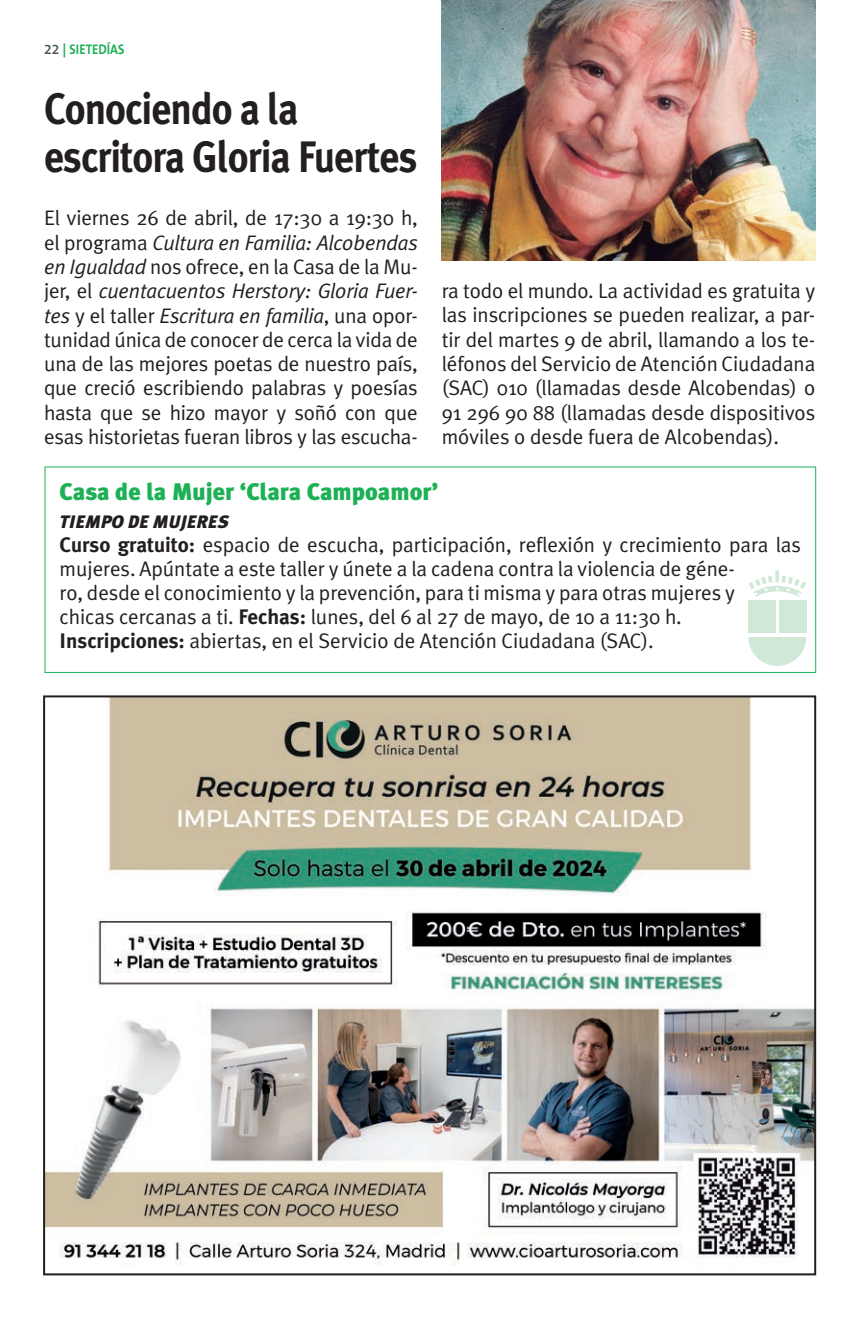
<style>
.page{position:relative;width:845px;height:1320px;background:#fff}
.page>*{position:absolute;margin:0;border:0;box-sizing:border-box;transform-origin:0 0}
.t1{font:700 44px/48px "Meta Plus";letter-spacing:-.025em;color:#231f20;scale:.9 1}
.t2{font:900 24px "Meta Plus";color:#1db156}
.t3{font:21px/24.2px "Meta Plus Normal";letter-spacing:-.005em;color:#231f20;text-align:justify}
.t4{font:italic 900 18px "Meta Plus";color:#231f20}
.t5{font:700 14px "The Sans B7";color:#1db156}
.s1{font-family:"The Sans B6";font-weight:600;color:#475354}
.s2{font-style:italic}
.s3{font-family:"Meta Plus";font-weight:700}
</style>
<div class="page">
<img style="left:43px;top:695px;width:773px;height:580px">
<img style="left:442px;top:0;width:373px;height:260px">
<svg style="left:44px;top:466px;width:772px;height:207px"></svg>
<div style="left:748px;top:601px;width:27px;height:32px;background:#d0e8d6"></div>
<hr style="left:775px;top:570px;width:4px;height:12px;background:#d0e8d6">
<svg style="left:748px;top:576px;width:58px;height:21px"></svg>
<svg style="left:748px;top:637px;width:58px;height:29px"></svg>
<div style="left:779px;top:601px;width:27px;height:32px;background:#d0e8d6"></div>
<p class="t5" style="left:44px;top:42px;width:82px"><span class="s1">22</span> | SIETEDÍAS</p>
<h1 class="t1" style="left:44px;top:84px;width:416px">Conociendo a la escritora Gloria Fuertes</h1>
<p class="t3" style="left:44px;top:206px;width:375px">El viernes 26 de abril, de 17:30 a 19:30 h, el programa <span class="s2">Cultura en Familia: Alcobendas en Igualdad</span> nos ofrece, en la Casa de la Mu&shy;jer, el <span class="s2">cuentacuentos Herstory: Gloria Fuer&shy;tes</span> y el taller <span class="s2">Escritura en familia</span>, una opor&shy;tunidad única de conocer de cerca la vida de una de las mejores poetas de nuestro país, que creció escribiendo palabras y poesías hasta que se hizo mayor y soñó con que esas historietas fueran libros y las escucha-</p>
<p class="t3" style="left:442px;top:279px;width:375px">ra todo el mundo. La actividad es gratuita y las inscripciones se pueden realizar, a par&shy;tir del martes 9 de abril, llamando a los te&shy;léfonos del Servicio de Atención Ciudadana (SAC) 010 (llamadas desde Alcobendas) o 91 296 90 88 (llamadas desde dispositivos móviles o desde fuera de Alcobendas).</p>
<p class="t2" style="left:60px;top:478px;width:380px">Casa de la Mujer ‘Clara Campoamor’</p>
<p class="t4" style="left:60px;top:511px;width:171px">TIEMPO DE MUJERES</p>
<p class="t3" style="left:60px;top:532px;width:743px;text-align:left"><span class="s3">Curso gratuito:</span> espacio de escucha, participación, reflexión y crecimiento para las mujeres. Apúntate a este taller y únete a la cadena contra la violencia de géne-<br>ro, desde el conocimiento y la prevención, para ti misma y para otras mujeres y<br>chicas cercanas a ti. <span class="s3">Fechas:</span> lunes, del 6 al 27 de mayo, de 10 a 11:30 h.<br><span class="s3">Inscripciones:</span> abiertas, en el Servicio de Atención Ciudadana (SAC).</p>
</div>
